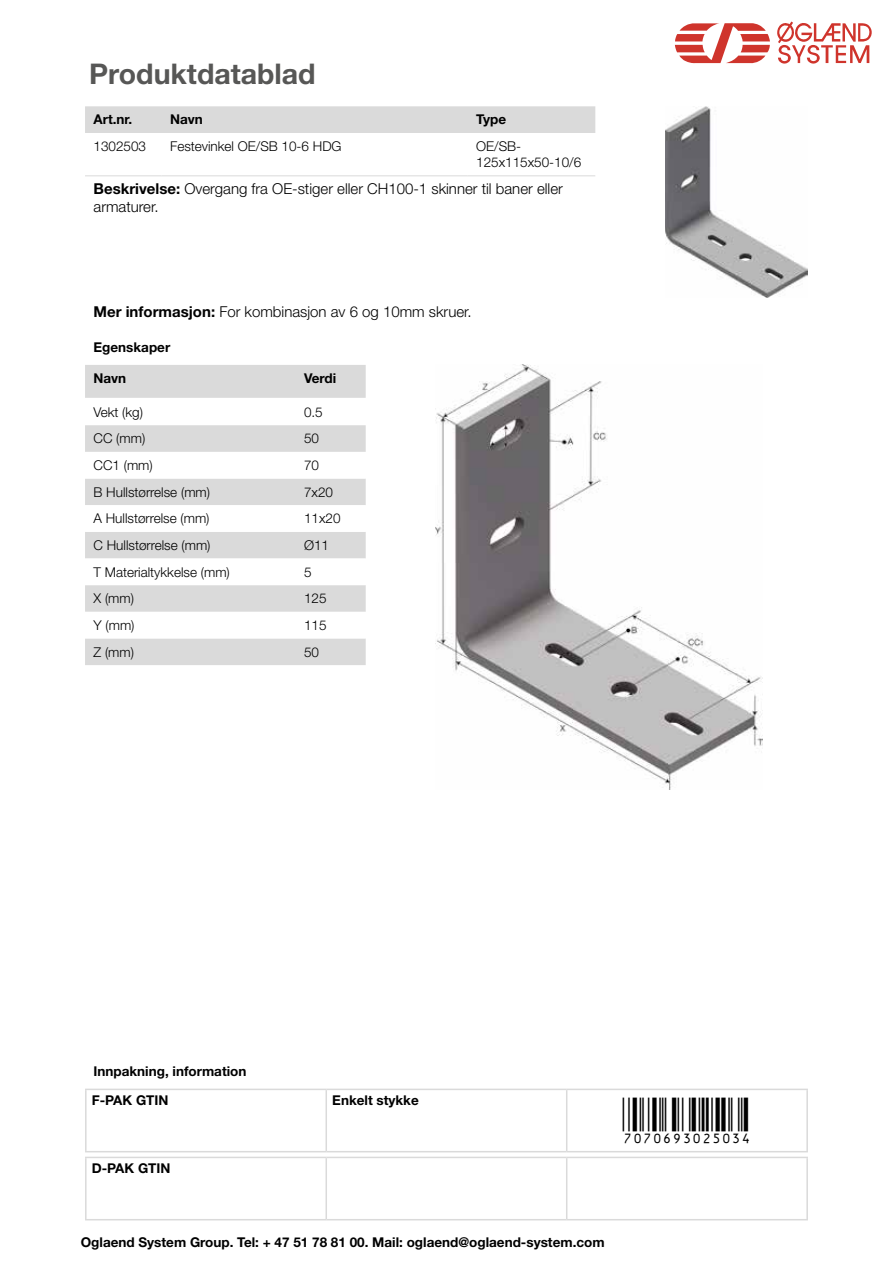
<style>
.page{position:relative;width:893px;height:1263px;background:#fff}
.page>*{position:absolute;margin:0;border:0;box-sizing:border-box;transform-origin:0 0}
.t1{font:45px "Viisas EAN Matala";color:#000}
.t2{font:700 28.5px "Helvetica Neue LT Std";color:#575756}
.t3{font:300 15px/18px "Helvetica Neue LT Std";color:#000}
.t4{font:300 13.5px/16.2px "Helvetica Neue LT Std";color:#000}
.t5{font:700 13.5px/29.1px "Helvetica Neue LT Std";color:#000}
.s1{font-weight:700}
</style>
<div class="page">
<svg style="left:675px;top:23px;width:95px;height:40px"></svg>
<svg style="left:777px;top:21px;width:95px;height:43px"></svg>
<div style="left:85px;top:106px;width:510px;height:27px;background:#dadada"></div>
<hr style="left:85px;top:175px;width:77px;height:1px;background:#dadada">
<hr style="left:162px;top:175px;width:306px;height:1px;background:#dadada">
<hr style="left:468px;top:175px;width:127px;height:1px;background:#dadada">
<img style="left:665px;top:107px;width:143px;height:190px">
<img style="left:435px;top:365px;width:328px;height:424px">
<div style="left:85px;top:365px;width:281px;height:33px;background:#dadada"></div>
<div style="left:85px;top:425px;width:281px;height:240px;background:#dadada"></div>
<svg style="left:85px;top:452px;width:281px;height:186px"></svg>
<hr style="left:85px;top:1089px;width:241px;height:1px;background:#dadada">
<hr style="left:85px;top:1090px;width:2px;height:61px;background:#dadada">
<hr style="left:326px;top:1089px;width:241px;height:1px;background:#dadada">
<hr style="left:325px;top:1090px;width:2px;height:61px;background:#dadada">
<hr style="left:567px;top:1089px;width:241px;height:1px;background:#dadada">
<hr style="left:566px;top:1090px;width:1px;height:61px;background:#dadada">
<hr style="left:806px;top:1090px;width:2px;height:61px;background:#dadada">
<hr style="left:85px;top:1151px;width:241px;height:1px;background:#dadada">
<hr style="left:326px;top:1151px;width:241px;height:1px;background:#dadada">
<hr style="left:567px;top:1151px;width:241px;height:1px;background:#dadada">
<hr style="left:85px;top:1157px;width:241px;height:1px;background:#dadada">
<hr style="left:85px;top:1158px;width:2px;height:61px;background:#dadada">
<hr style="left:326px;top:1157px;width:241px;height:1px;background:#dadada">
<hr style="left:325px;top:1158px;width:2px;height:61px;background:#dadada">
<hr style="left:567px;top:1157px;width:241px;height:1px;background:#dadada">
<hr style="left:566px;top:1158px;width:1px;height:61px;background:#dadada">
<hr style="left:806px;top:1158px;width:2px;height:61px;background:#dadada">
<hr style="left:85px;top:1219px;width:241px;height:1px;background:#dadada">
<hr style="left:326px;top:1219px;width:241px;height:1px;background:#dadada">
<hr style="left:567px;top:1219px;width:241px;height:1px;background:#dadada">
<h2 class="t2" style="left:89px;top:56px;width:228px">Produktdatablad</h2>
<p class="t5" style="left:94px;top:105px;width:40px">Art.nr.</p>
<p class="t5" style="left:170px;top:105px;width:34px">Navn</p>
<p class="t5" style="left:476px;top:105px;width:32px">Type</p>
<p class="t4" style="left:94px;top:138px;width:54px">1302503</p>
<p class="t4" style="left:170px;top:138px;width:173px">Festevinkel OE/SB 10-6 HDG</p>
<p class="t4" style="left:476px;top:138px;width:107px">OE/SB-<br>125x115x50-10/6</p>
<p class="t3" style="left:94px;top:179px;width:471px"><span class="s1">Beskrivelse:</span> Overgang fra OE-stiger eller CH100-1 skinner til baner eller armaturer.</p>
<p class="t3" style="left:94px;top:302px;width:380px"><span class="s1">Mer informasjon:</span> For kombinasjon av 6 og 10mm skruer.</p>
<p class="t5" style="left:94px;top:332px;width:78px">Egenskaper</p>
<p class="t5" style="left:94px;top:363px;width:34px">Navn</p>
<p class="t5" style="left:304px;top:363px;width:34px">Verdi</p>
<p class="t4" style="left:94px;top:404px;width:51px">Vekt (kg)</p>
<p class="t4" style="left:304px;top:404px;width:20px">0.5</p>
<p class="t4" style="left:94px;top:430px;width:53px">CC (mm)</p>
<p class="t4" style="left:304px;top:430px;width:17px">50</p>
<p class="t4" style="left:94px;top:457px;width:61px">CC1 (mm)</p>
<p class="t4" style="left:304px;top:457px;width:17px">70</p>
<p class="t4" style="left:94px;top:483px;width:118px">B Hullstørrelse (mm)</p>
<p class="t4" style="left:304px;top:483px;width:31px">7x20</p>
<p class="t4" style="left:94px;top:510px;width:118px">A Hullstørrelse (mm)</p>
<p class="t4" style="left:304px;top:510px;width:38px">11x20</p>
<p class="t4" style="left:94px;top:537px;width:119px">C Hullstørrelse (mm)</p>
<p class="t4" style="left:304px;top:537px;width:27px">Ø11</p>
<p class="t4" style="left:94px;top:563px;width:138px">T Materialtykkelse (mm)</p>
<p class="t4" style="left:304px;top:563px;width:9px">5</p>
<p class="t4" style="left:94px;top:590px;width:42px">X (mm)</p>
<p class="t4" style="left:304px;top:590px;width:24px">125</p>
<p class="t4" style="left:94px;top:617px;width:42px">Y (mm)</p>
<p class="t4" style="left:304px;top:617px;width:24px">115</p>
<p class="t4" style="left:94px;top:643px;width:42px">Z (mm)</p>
<p class="t4" style="left:304px;top:643px;width:17px">50</p>
<p class="t5" style="left:92px;top:1056px;width:156px">Innpakning, information<br>F-PAK GTIN</p>
<p class="t5" style="left:92px;top:1153px;width:80px">D-PAK GTIN</p>
<p class="t5" style="left:332px;top:1085px;width:88px">Enkelt stykke</p>
<h1 class="t1" style="left:623px;top:1097px;width:130px">7070693025034</h1>
<p class="t5" style="left:81px;top:1227px;width:525px">Oglaend System Group. Tel: + 47 51 78 81 00. Mail: oglaend@oglaend-system.com</p>
</div>
